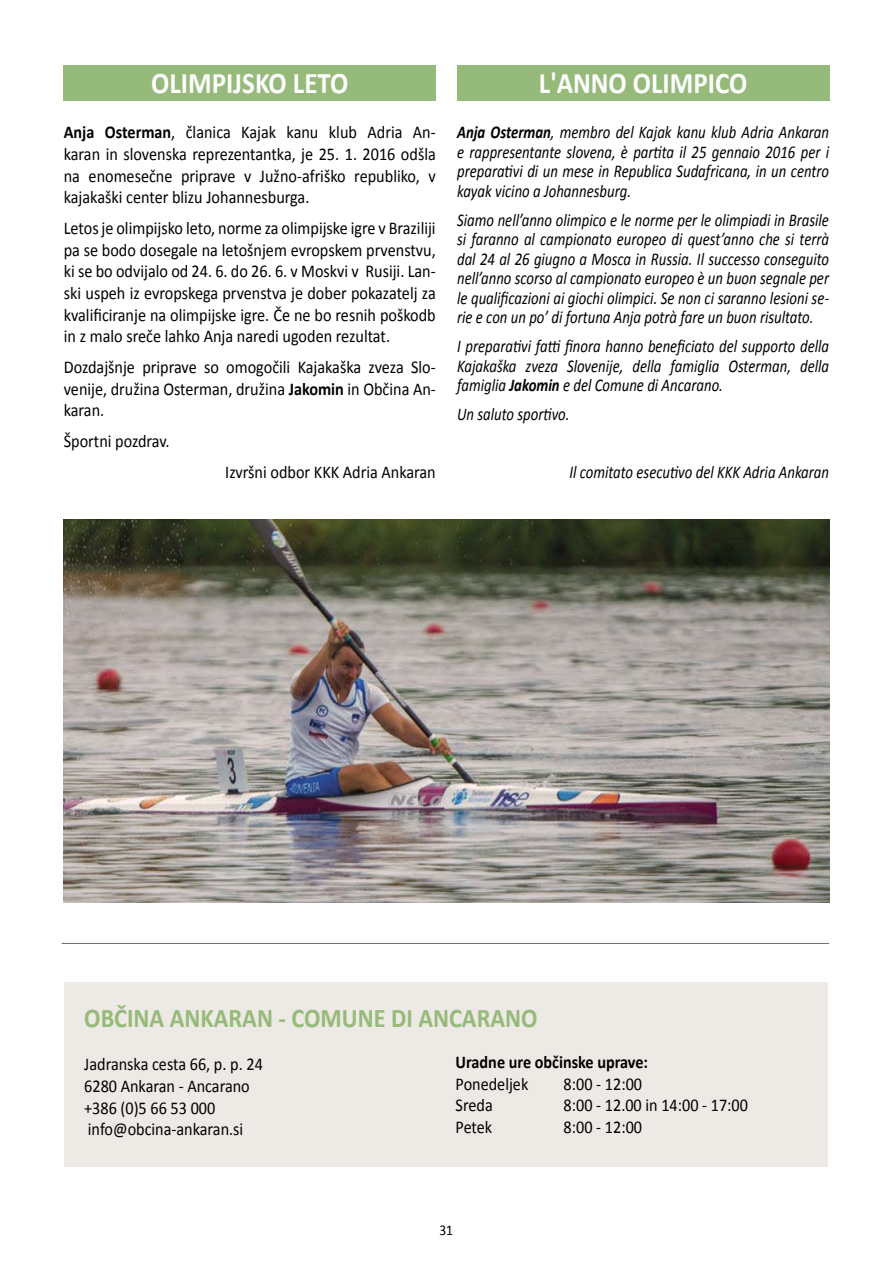
<style>
.page{position:relative;width:893px;height:1263px;background:#fff}
.page>*{position:absolute;margin:0;border:0;box-sizing:border-box;transform-origin:0 0}
.t1{font:700 30px "Calibri";color:#fff;scale:.9 1}
.t2{font:700 27px "Calibri";color:#96ba79;scale:.9 1}
.t3{font:18px/21.6px "Calibri";color:#000;text-align:justify;scale:.9 1}
.t4{font:italic 18px/19.5px "Calibri";color:#000;text-align:justify;scale:.82 1}
.t5{font:700 18px "Calibri";color:#000;scale:.9 1}
.t6{font:15px "Calibri";color:#000;scale:.9 1}
.s1{font-weight:700}
</style>
<div class="page">
<div style="left:457px;top:65px;width:372px;height:35px;background:#96ba79"></div>
<div style="left:64px;top:65px;width:372px;height:35px;background:#96ba79"></div>
<img style="left:64px;top:519px;width:765px;height:383px">
<hr style="left:62px;top:943px;width:767px;height:1px;background:#6d6f71">
<div style="left:64px;top:983px;width:764px;height:184px;background:#ede9e4"></div>
<h1 class="t1" style="left:151px;top:65px;width:221px">OLIMPIJSKO LETO</h1>
<h1 class="t1" style="left:539px;top:65px;width:233px">L'ANNO OLIMPICO</h1>
<p class="t3" style="left:64px;top:121px;width:415px"><span class="s1">Anja Osterman</span>, članica Kajak kanu klub Adria An&shy;karan in slovenska reprezentantka, je 25. 1. 2016 odšla na enomesečne priprave v Južno-afriško republiko, v kajakaški center blizu Johannesburga.</p>
<p class="t3" style="left:64px;top:217px;width:415px">Letos je olimpijsko leto, norme za olimpijske igre v Braziliji pa se bodo dosegale na letošnjem evropskem prvenstvu, ki se bo odvijalo od 24. 6. do 26. 6. v Moskvi v Rusiji. Lan&shy;ski uspeh iz evropskega prvenstva je dober pokazatelj za kvalificiranje na olimpijske igre. Če ne bo resnih poškodb in z malo sreče lahko Anja naredi ugoden rezultat.</p>
<p class="t3" style="left:64px;top:355px;width:415px">Dozdajšnje priprave so omogočili Kajakaška zveza Slo&shy;venije, družina Osterman, družina <span class="s1">Jakomin</span> in Občina An&shy;karan.</p>
<p class="t3" style="left:64px;top:430px;width:119px">Športni pozdrav.</p>
<p class="t3" style="left:225px;top:461px;width:235px">Izvršni odbor KKK Adria Ankaran</p>
<p class="t4" style="left:457px;top:122px;width:455px"><span class="s1">Anja Osterman</span>, membro del Kajak kanu klub Adria Ankaran e rappresentante slovena, è partita il 25 gennaio 2016 per i preparativi di un mese in Republica Sudafricana, in un centro kayak vicino a Johannesburg.</p>
<p class="t4" style="left:457px;top:209px;width:455px">Siamo nell’anno olimpico e le norme per le olimpiadi in Brasile si faranno al campionato europeo di quest’anno che si terrà dal 24 al 26 giugno a Mosca in Russia. Il successo conseguito nell’anno scorso al campionato europeo è un buon segnale per le qualificazioni ai giochi olimpici. Se non ci saranno lesioni se&shy;rie e con un po’ di fortuna Anja potrà fare un buon risultato.</p>
<p class="t4" style="left:457px;top:335px;width:455px">I preparativi fatti finora hanno beneficiato del supporto della Kajakaška zveza Slovenije, della famiglia Osterman, della famiglia <span class="s1">Jakomin</span> e del Comune di Ancarano.</p>
<p class="t4" style="left:457px;top:403px;width:139px">Un saluto sportivo.</p>
<p class="t4" style="left:569px;top:461px;width:318px">Il comitato esecutivo del KKK Adria Ankaran</p>
<h2 class="t2" style="left:84px;top:1001px;width:505px">OBČINA ANKARAN - COMUNE DI ANCARANO</h2>
<p class="t3" style="left:84px;top:1053px;width:200px;text-align:left">Jadranska cesta 66, p. p. 24<br>6280 Ankaran - Ancarano +386 (0)5 66 53 000 info@obcina-ankaran.si</p>
<p class="t5" style="left:456px;top:1051px;width:215px">Uradne ure občinske uprave:</p>
<p class="t3" style="left:456px;top:1072px;width:82px">Ponedeljek</p>
<p class="t3" style="left:564px;top:1072px;width:89px">8:00 - 12:00</p>
<p class="t3" style="left:456px;top:1093px;width:43px">Sreda</p>
<p class="t3" style="left:564px;top:1093px;width:206px">8:00 - 12.00 in 14:00 - 17:00</p>
<p class="t3" style="left:456px;top:1115px;width:42px">Petek</p>
<p class="t3" style="left:564px;top:1115px;width:89px">8:00 - 12:00</p>
<p class="t6" style="left:439px;top:1221px;width:17px">31</p>
</div>
